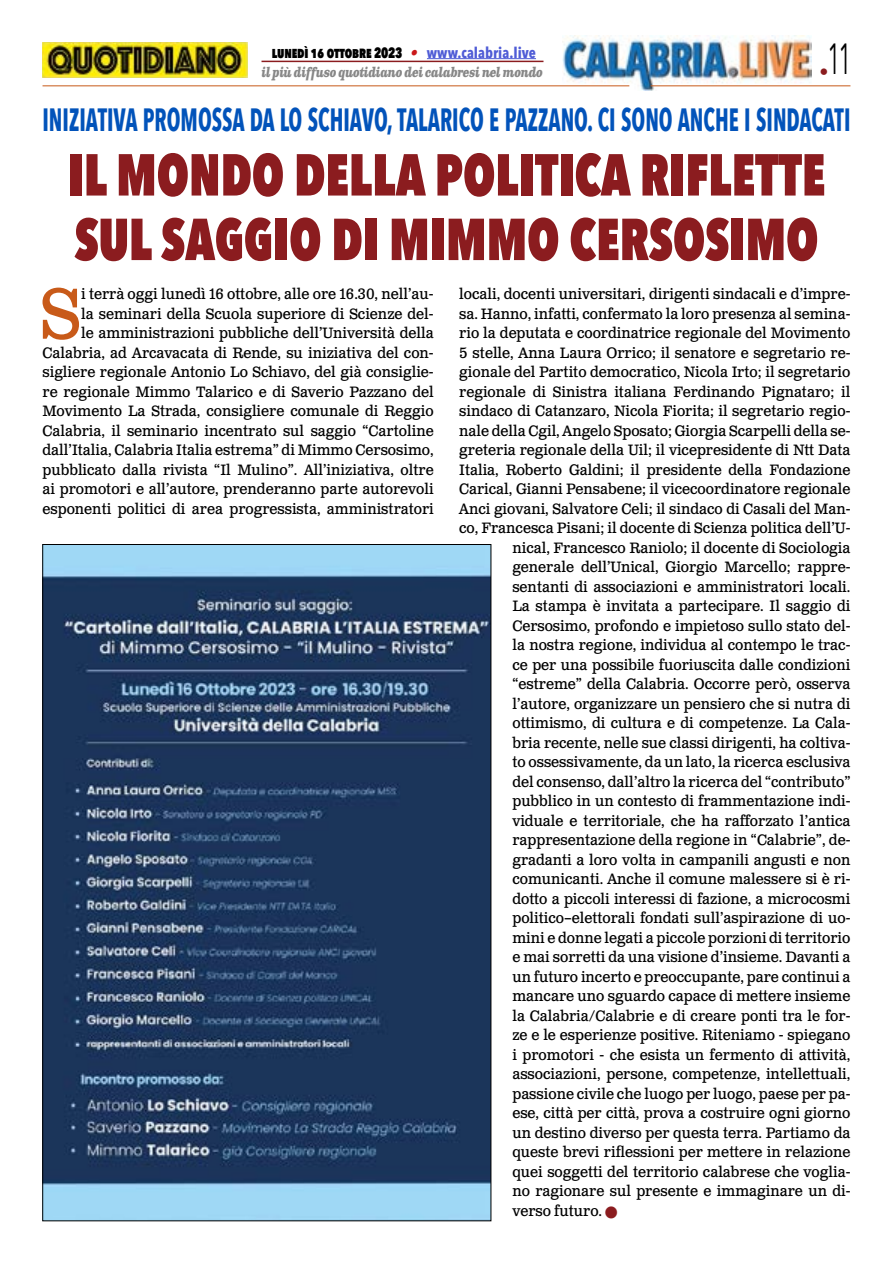
<style>
.page{position:relative;width:893px;height:1263px;background:#fff}
.page>*{position:absolute;margin:0;border:0;box-sizing:border-box;transform-origin:0 0}
.t1{font:71.25px "Clarendon Text Pro";color:#c85a19;scale:.94 1}
.t2{font:800 58.5px/64.5px "Avenir Next Condensed";color:#8b1c1f;scale:.86 1}
.t3{font:43.5px "Avenir Next Condensed";color:#000;scale:.55 1}
.t4{font:700 32.1px "Avenir Next Condensed";color:#0253ba;scale:.7 1}
.t5{font:15px/19.5px "Clarendon Text Pro";color:#000;text-align:right;scale:.94 1}
.t6{font:800 15px "Avenir Next Condensed";letter-spacing:-.01em;color:#000;scale:.86 1}
.t7{font:italic 700 13.5px "Clarendon Text Pro";letter-spacing:-.05em;color:#878787;scale:.79 1}
.s1{font-family:"Clarendon Text Pro";font-weight:700;font-style:italic;color:#ca181a}
.s2{font-weight:700;color:#4f5cd6}
.s3{color:#8b1c1f}
</style>
<div class="page">
<img style="left:563px;top:36px;width:248px;height:54px">
<hr style="left:43px;top:85px;width:586px;height:1px;background:#c85a19">
<hr style="left:651px;top:85px;width:199px;height:1px;background:#c85a19">
<hr style="left:427px;top:58px;width:109px;height:1px;background:#4f5cd6">
<hr style="left:261px;top:61px;width:282px;height:1px;background:#8b1c1f">
<img style="left:43px;top:43px;width:204px;height:34px">
<img style="left:45px;top:546px;width:444px;height:673px">
<p class="t6" style="left:272px;top:43px;width:309px">lunedì 16 ottobre 2023 <span class="s1">•</span> <span class="s2">www.calabria.live</span></p>
<p class="t7" style="left:261px;top:64px;width:358px">il più diffuso quotidiano dei calabresi nel mondo</p>
<h3 class="t3" style="left:820px;top:21px;width:58px"><sub>•</sub>11</h3>
<h3 class="t4" style="left:43px;top:100px;width:1156px">INIZIATIVA PROMOSSA DA LO SCHIAVO, TALARICO E PAZZANO. CI SONO ANCHE I SINDACATI</h3>
<h2 class="t2" style="left:68px;top:142px;width:883px">IL MONDO DELLA POLITICA RIFLETTE<br>SUL SAGGIO DI MIMMO CERSOSIMO</h2>
<h1 class="t1" style="left:40px;top:270px;width:45px">S</h1>
<p class="t5" style="left:43px;top:285px;width:418px">i terrà oggi lunedì 16 ottobre, alle ore 16.30, nell’au-<br>la seminari della Scuola superiore di Scienze del-<br>le amministrazioni pubbliche dell’Università della Calabria, ad Arcavacata di Rende, su iniziativa del con&shy;sigliere regionale Antonio Lo Schiavo, del già consiglie&shy;re regionale Mimmo Talarico e di Saverio Pazzano del Movimento La Strada, consigliere comunale di Reggio Calabria, il seminario incentrato sul saggio “Cartoline dall’Italia, Calabria Italia estrema” di Mimmo Cersosimo, pubblicato dalla rivista “Il Mulino”. All’iniziativa, oltre ai promotori e all’autore, prenderanno parte autorevoli esponenti politici di area progressista, amministratori</p>
<p class="t5" style="left:459px;top:285px;width:418px">locali, docenti universitari, dirigenti sindacali e d’impre-</p>
<p class="t5" style="left:459px;top:304px;width:418px">sa. Hanno, infatti, confermato la loro presenza al semina-</p>
<p class="t5" style="left:459px;top:324px;width:418px">rio la deputata e coordinatrice regionale del Movimento</p>
<p class="t5" style="left:459px;top:343px;width:418px">5 stelle, Anna Laura Orrico; il senatore e segretario re-</p>
<p class="t5" style="left:459px;top:363px;width:418px">gionale del Partito democratico, Nicola Irto; il segretario</p>
<p class="t5" style="left:459px;top:382px;width:418px">regionale di Sinistra italiana Ferdinando Pignataro; il</p>
<p class="t5" style="left:459px;top:402px;width:418px">sindaco di Catanzaro, Nicola Fiorita; il segretario regio-</p>
<p class="t5" style="left:459px;top:421px;width:418px">nale della Cgil, Angelo Sposato; Giorgia Scarpelli della se-</p>
<p class="t5" style="left:459px;top:441px;width:418px">greteria regionale della Uil; il vicepresidente di Ntt Data</p>
<p class="t5" style="left:459px;top:460px;width:418px">Italia, Roberto Galdini; il presidente della Fondazione</p>
<p class="t5" style="left:459px;top:480px;width:418px">Carical, Gianni Pensabene; il vicecoordinatore regionale</p>
<p class="t5" style="left:459px;top:499px;width:418px">Anci giovani, Salvatore Celi; il sindaco di Casali del Man-</p>
<p class="t5" style="left:459px;top:519px;width:418px">co, Francesca Pisani; il docente di Scienza politica dell’U-</p>
<p class="t5" style="left:512px;top:538px;width:361px">nical, Francesco Raniolo; il docente di Sociologia</p>
<p class="t5" style="left:512px;top:558px;width:361px">generale dell’Unical, Giorgio Marcello; rappre-</p>
<p class="t5" style="left:512px;top:577px;width:361px">sentanti di associazioni e amministratori locali.</p>
<p class="t5" style="left:512px;top:597px;width:361px">La stampa è invitata a partecipare. Il saggio di</p>
<p class="t5" style="left:512px;top:616px;width:361px">Cersosimo, profondo e impietoso sullo stato del-</p>
<p class="t5" style="left:512px;top:636px;width:361px">la nostra regione, individua al contempo le trac-</p>
<p class="t5" style="left:512px;top:655px;width:361px">ce per una possibile fuoriuscita dalle condizioni</p>
<p class="t5" style="left:512px;top:675px;width:361px">“estreme” della Calabria. Occorre però, osserva</p>
<p class="t5" style="left:512px;top:694px;width:361px">l’autore, organizzare un pensiero che si nutra di</p>
<p class="t5" style="left:512px;top:714px;width:361px">ottimismo, di cultura e di competenze. La Cala-</p>
<p class="t5" style="left:512px;top:733px;width:361px">bria recente, nelle sue classi dirigenti, ha coltiva-</p>
<p class="t5" style="left:512px;top:753px;width:361px">to ossessivamente, da un lato, la ricerca esclusiva</p>
<p class="t5" style="left:512px;top:772px;width:361px">del consenso, dall’altro la ricerca del “contributo”</p>
<p class="t5" style="left:512px;top:792px;width:361px">pubblico in un contesto di frammentazione indi-</p>
<p class="t5" style="left:512px;top:811px;width:361px">viduale e territoriale, che ha rafforzato l’antica</p>
<p class="t5" style="left:512px;top:831px;width:361px">rappresentazione della regione in “Calabrie”, de-</p>
<p class="t5" style="left:512px;top:850px;width:361px">gradanti a loro volta in campanili angusti e non</p>
<p class="t5" style="left:512px;top:870px;width:361px">comunicanti. Anche il comune malessere si è ri-</p>
<p class="t5" style="left:512px;top:889px;width:361px">dotto a piccoli interessi di fazione, a microcosmi</p>
<p class="t5" style="left:512px;top:909px;width:361px">politico–elettorali fondati sull’aspirazione di uo-</p>
<p class="t5" style="left:512px;top:928px;width:361px">mini e donne legati a piccole porzioni di territorio</p>
<p class="t5" style="left:512px;top:948px;width:361px">e mai sorretti da una visione d’insieme. Davanti a</p>
<p class="t5" style="left:512px;top:967px;width:361px">un futuro incerto e preoccupante, pare continui a</p>
<p class="t5" style="left:512px;top:987px;width:361px">mancare uno sguardo capace di mettere insieme</p>
<p class="t5" style="left:512px;top:1006px;width:361px">la Calabria/Calabrie e di creare ponti tra le for-</p>
<p class="t5" style="left:512px;top:1026px;width:361px">ze e le esperienze positive. Riteniamo - spiegano</p>
<p class="t5" style="left:512px;top:1045px;width:361px">i promotori - che esista un fermento di attività,</p>
<p class="t5" style="left:512px;top:1065px;width:361px">associazioni, persone, competenze, intellettuali,</p>
<p class="t5" style="left:512px;top:1084px;width:361px">passione civile che luogo per luogo, paese per pa-</p>
<p class="t5" style="left:512px;top:1104px;width:361px">ese, città per città, prova a costruire ogni giorno</p>
<p class="t5" style="left:512px;top:1123px;width:361px">un destino diverso per questa terra. Partiamo da</p>
<p class="t5" style="left:512px;top:1143px;width:361px">queste brevi riflessioni per mettere in relazione</p>
<p class="t5" style="left:512px;top:1162px;width:361px">quei soggetti del territorio calabrese che voglia-</p>
<p class="t5" style="left:512px;top:1182px;width:361px">no ragionare sul presente e immaginare un di-</p>
<p class="t5" style="left:512px;top:1201px;width:113px">verso futuro. <span class="s3">■</span></p>
</div>
